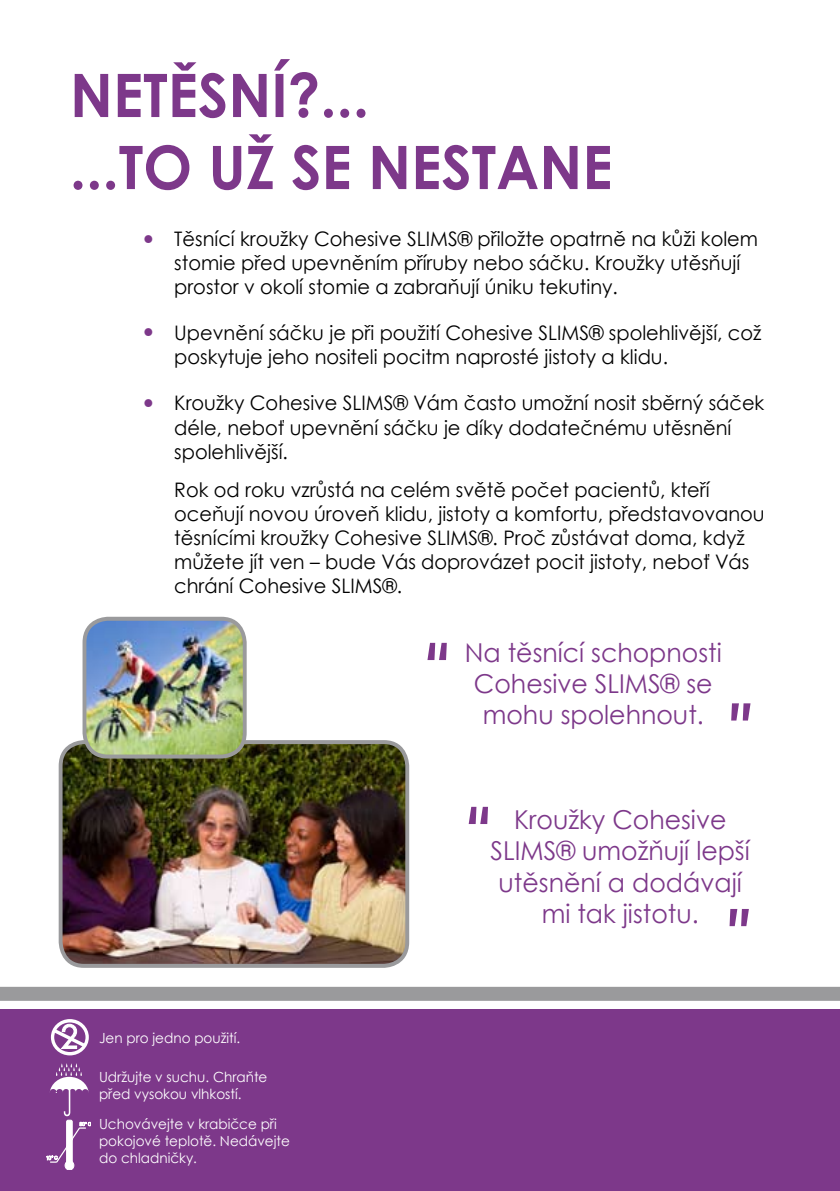
<style>
.page{position:relative;width:840px;height:1191px;background:#fff}
.page>*{position:absolute;margin:0;border:0;box-sizing:border-box;transform-origin:0 0}
.t1{font:80px "Agfa Rotis Sans Serif";color:#7d388a}
.t2{font:700 60px/72px "Century Gothic";color:#7d388a}
.t3{font:26px/31.2px "Century Gothic";color:#7d388a;text-align:center}
.t4{font:22px "Agfa Rotis Sans Serif";color:#7d388a}
.t5{font:20px/24px "Century Gothic";color:#000}
.t6{font:14px/16.8px "Century Gothic";color:#fff}
</style>
<div class="page">
<div style="left:0;top:1009px;width:839px;height:182px;background:#7d388a"></div>
<div style="left:0;top:987px;width:839px;height:13px;background:#9a9a9c"></div>
<div style="left:51px;top:1019px;width:38px;height:36px;border:3px solid #fff;border-radius:50%"></div>
<svg style="left:50px;top:1023px;width:38px;height:26px"></svg>
<div style="left:65px;top:1160px;width:9px;height:10px;background:#fff;border-radius:50%"></div>
<div style="left:65px;top:1160px;width:9px;height:10px;border:1px solid #fff;border-radius:50%"></div>
<svg style="left:46px;top:1063px;width:45px;height:101px"></svg>
<img style="left:61px;top:744px;width:346px;height:221px">
<div style="left:59px;top:740px;width:350px;height:227px;border:4px solid #9a9a9c;border-radius:24px"></div>
<img style="left:84px;top:619px;width:160px;height:137px">
<div style="left:82px;top:617px;width:164px;height:141px;border:4px solid #9a9a9c;border-radius:24px"></div>
<h2 class="t2" style="left:70px;top:57px;width:544px">NETĚSNÍ?...<br>...TO UŽ SE NESTANE</h2>
<p class="t5" style="left:174px;top:226px;width:585px">Těsnící kroužky Cohesive SLIMS® přiložte opatrně na kůži kolem stomie před upevněním příruby nebo sáčku. Kroužky utěsňují prostor v okolí stomie a zabraňují úniku tekutiny.</p>
<p class="t5" style="left:174px;top:320px;width:588px">Upevnění sáčku je při použití Cohesive SLIMS® spolehlivější, což poskytuje jeho nositeli pocitm naprosté jistoty a klidu.</p>
<p class="t5" style="left:174px;top:391px;width:591px">Kroužky Cohesive SLIMS® Vám často umožní nosit sběrný sáček déle, neboť upevnění sáčku je díky dodatečnému utěsnění spolehlivější.</p>
<p class="t5" style="left:174px;top:477px;width:591px">Rok od roku vzrůstá na celém světě počet pacientů, kteří oceňují novou úroveň klidu, jistoty a komfortu, představovanou těsnícími kroužky Cohesive SLIMS®. Proč zůstávat doma, když můžete jít ven – bude Vás doprovázet pocit jistoty, neboť Vás chrání Cohesive SLIMS®.</p>
<p class="t4" style="left:143px;top:227px;width:12px">•</p>
<p class="t4" style="left:143px;top:320px;width:12px">•</p>
<p class="t4" style="left:143px;top:390px;width:12px">•</p>
<p class="t6" style="left:99px;top:1029px;width:143px">Jen pro jedno použití.</p>
<p class="t6" style="left:99px;top:1068px;width:170px">Udržujte v suchu. Chraňte před vysokou vlhkostí.</p>
<p class="t6" style="left:99px;top:1115px;width:192px">Uchovávejte v krabičce při pokojové teplotě. Nedávejte do chladničky.</p>
<h1 class="t1" style="left:423px;top:624px;width:29px">“</h1>
<h3 class="t3" style="left:464px;top:636px;width:258px">Na těsnící schopnosti<br>Cohesive SLIMS® se mohu spolehnout.</h3>
<h1 class="t1" style="left:726px;top:684px;width:29px">”</h1>
<h1 class="t1" style="left:464px;top:787px;width:29px">“</h1>
<h3 class="t3" style="left:490px;top:803px;width:260px">Kroužky Cohesive<br>SLIMS® umožňují lepší utěsnění a dodávají mi tak jistotu.</h3>
<h1 class="t1" style="left:725px;top:890px;width:29px">”</h1>
</div>
